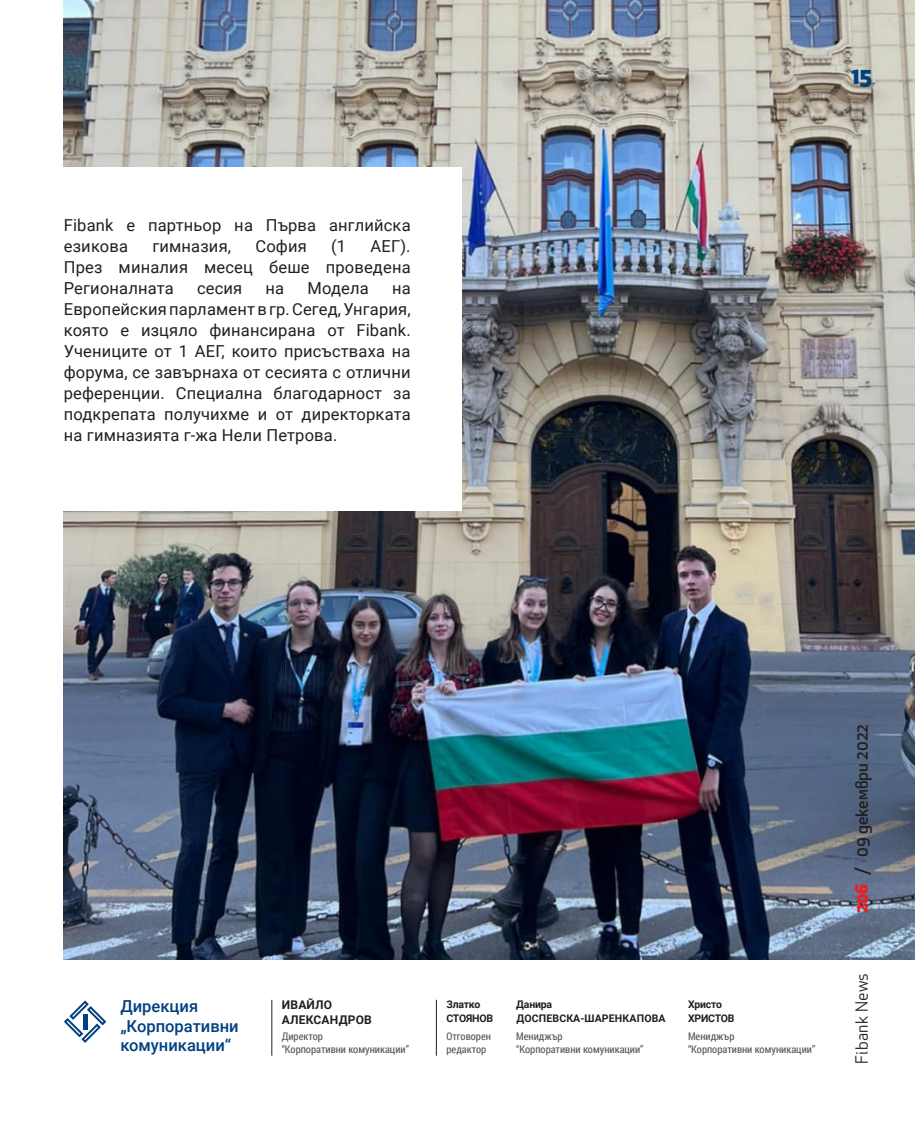
<style>
.page{position:relative;width:915px;height:1127px;background:#fff}
.page>*{position:absolute;margin:0;border:0;box-sizing:border-box;transform-origin:0 0}
.t1{font:800 22.5px "Apex Bg";color:#014081}
.Body{font:16.5px/21px "Roboto";letter-spacing:.01em;color:#231f20;text-align:justify}
.Body_-_No_Align{font:500 16.5px/19.5px "Roboto";color:#014081}
.t2{font:500 16.5px "Apex Bg";color:#231f20}
.t3{font:16.5px "Apex Bg";letter-spacing:.02em;color:#231f20}
.Body_-_No_Align-2{font:700 12px/15px "Roboto";letter-spacing:.015em;color:#231f20}
.Body_-_No_Align-3{font:10.5px/13.5px "Roboto Condensed";color:#57585a}
.Body_-_No_Align-4{font:700 10.5px/13.5px "Roboto";letter-spacing:.015em;color:#231f20}
.Body_-_No_Align-5{font:700 10.5px/13.5px "Roboto";letter-spacing:-.02em;color:#231f20}
.s1{font-weight:800;color:#ee1d23}
</style>
<div class="page">
<img style="left:64px;top:0;width:850px;height:960px">
<svg style="left:64px;top:1000px;width:42px;height:43px"></svg>
<hr style="left:271px;top:1000px;width:1px;height:55px;background:#231f20">
<hr style="left:436px;top:1000px;width:1px;height:55px;background:#231f20">
<div style="left:0;top:167px;width:461px;height:343px;background:#fff"></div>
<p class="Body" style="left:64px;top:214px;width:348px">Fibank е партньор на Първа английска езикова</p>
<p class="Body" style="left:64px;top:235px;width:348px;text-indent:306px">АЕГ).<br>През миналия месец беше проведена Регионалната</p>
<p class="Body" style="left:152px;top:235px;width:80px">гимназия,</p>
<p class="Body" style="left:255px;top:235px;width:53px">София</p>
<p class="Body" style="left:331px;top:235px;width:17px">(1</p>
<p class="Body" style="left:197px;top:277px;width:47px">сесия</p>
<p class="Body" style="left:265px;top:277px;width:20px">на</p>
<p class="Body" style="left:307px;top:277px;width:63px">Модела</p>
<p class="Body" style="left:64px;top:277px;width:348px;text-indent:328px">на Европейския парламент в гр. Сегед, Унгария, която е изцяло финансирана от Fibank.<br>Учениците от 1 АЕГ, които присъстваха на форума, се завърнаха от сесията с отлични референции. Специална благодарност за подкрепата получихме и от директорката на гимназията г-жа Нели Петрова.</p>
<h1 class="t1" style="left:851px;top:60px;width:22px">15</h1>
<p class="Body_-_No_Align" style="left:120px;top:996px;width:120px">Дирекция „Корпоративни комуникации“</p>
<p class="Body_-_No_Align-2" style="left:282px;top:997px;width:91px">ИВАЙЛО<br>АЛЕКСАНДРОВ</p>
<p class="Body_-_No_Align-5" style="left:446px;top:997px;width:48px">Златко<br>СТОЯНОВ</p>
<p class="Body_-_No_Align-4" style="left:516px;top:997px;width:151px">Данира<br>ДОСПЕВСКА-ШАРЕНКАПОВА</p>
<p class="Body_-_No_Align-5" style="left:687px;top:997px;width:48px">Христо<br>ХРИСТОВ</p>
<p class="Body_-_No_Align-3" style="left:281px;top:1029px;width:129px">Директор<br>“Корпоративни комуникации”</p>
<p class="Body_-_No_Align-3" style="left:446px;top:1029px;width:46px">Отговорен редактор</p>
<p class="Body_-_No_Align-3" style="left:516px;top:1029px;width:129px">Мениджър<br>“Корпоративни комуникации”</p>
<p class="Body_-_No_Align-3" style="left:687px;top:1029px;width:129px">Мениджър<br>“Корпоративни комуникации”</p>
<p class="t2" style="left:850px;top:913px;width:191px;rotate:-90deg"><span class="s1">206</span> / 09 декември 2022</p>
<p class="t3" style="left:851px;top:1064px;width:93px;rotate:-90deg">Fibank News</p>
</div>
